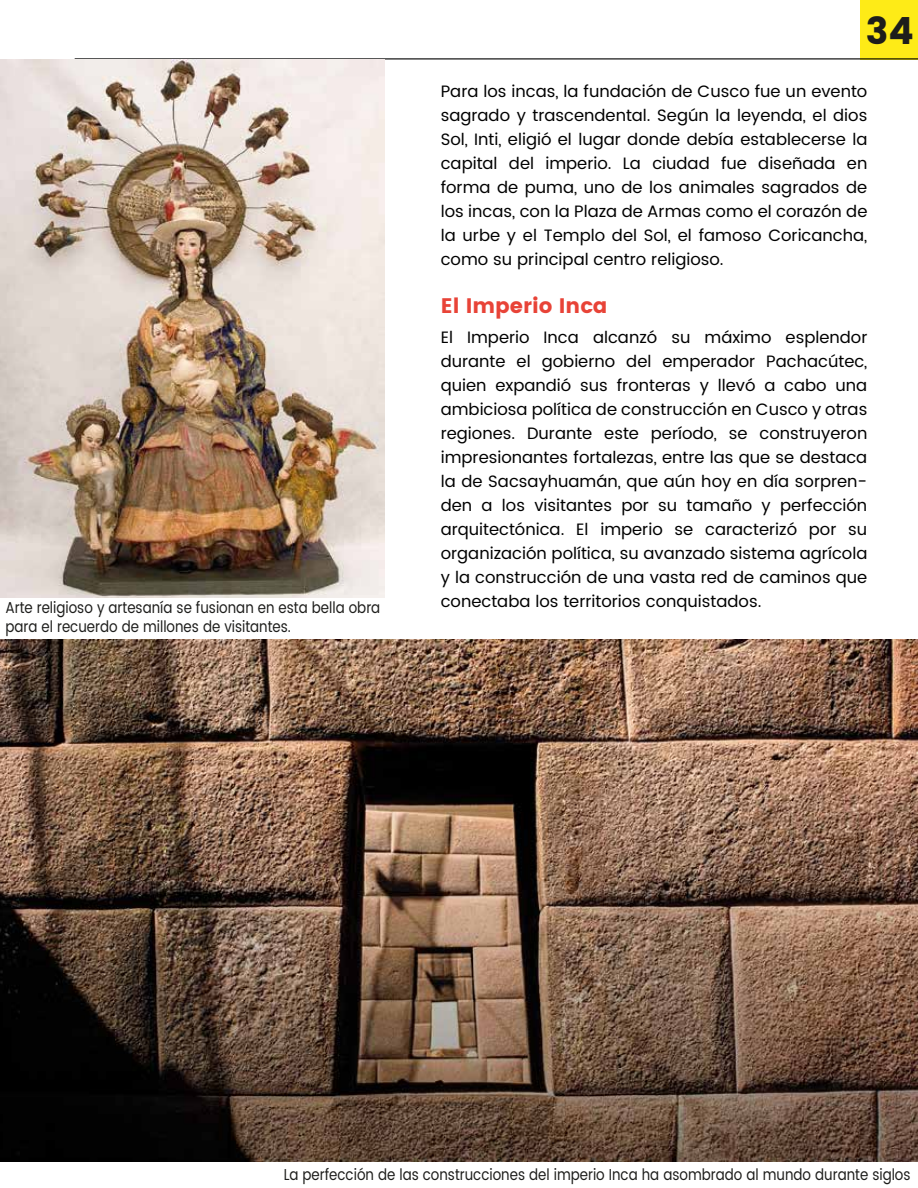
<style>
.page{position:relative;width:918px;height:1188px;background:#fff}
.page>*{position:absolute;margin:0;border:0;box-sizing:border-box;transform-origin:0 0}
.t1{font:37.5px "Poppins";color:#1d1d1b}
.t2{font:21px "Poppins";color:#e84337}
.t3{font:16.5px/24px "Poppins";color:#000;text-align:justify}
.t4{font:15.75px/19.4px "Poppins";color:#1d1d1b;scale:.85 1}
</style>
<div class="page">
<div style="left:860px;top:0;width:58px;height:59px;background:#feeb17"></div>
<hr style="left:75px;top:58px;width:843px;height:1px;background:#000">
<img style="left:0;top:640px;width:918px;height:522px">
<img style="left:0;top:60px;width:384px;height:538px">
<p class="t4" style="left:5px;top:598px;width:443px">Arte religioso y artesanía se fusionan en esta bella obra para el recuerdo de millones de visitantes.</p>
<h1 class="t1" style="left:866px;top:9px;width:50px">34</h1>
<p class="t3" style="left:441px;top:80px;width:428px">Para los incas, la fundación de Cusco fue un evento sagrado y trascendental. Según la leyenda, el dios Sol, Inti, eligió el lugar donde debía establecerse la capital del imperio. La ciudad fue diseñada en forma de puma, uno de los animales sagrados de los incas, con la Plaza de Armas como el corazón de la urbe y el Templo del Sol, el famoso Coricancha, como su principal centro religioso.</p>
<p class="t2" style="left:441px;top:294px;width:168px">El Imperio Inca</p>
<p class="t3" style="left:441px;top:326px;width:428px">El Imperio Inca alcanzó su máximo esplendor durante el gobierno del emperador Pachacútec, quien expandió sus fronteras y llevó a cabo una ambiciosa política de construcción en Cusco y otras regiones. Durante este período, se construyeron impresionantes fortalezas, entre las que se destaca la de Sacsayhuamán, que aún hoy en día sorpren&shy;den a los visitantes por su tamaño y perfección arquitectónica. El imperio se caracterizó por su organización política, su avanzado sistema agrícola y la construcción de una vasta red de caminos que conectaba los territorios conquistados.</p>
<p class="t4" style="left:284px;top:1165px;width:739px">La perfección de las construcciones del imperio Inca ha asombrado al mundo durante siglos</p>
</div>
